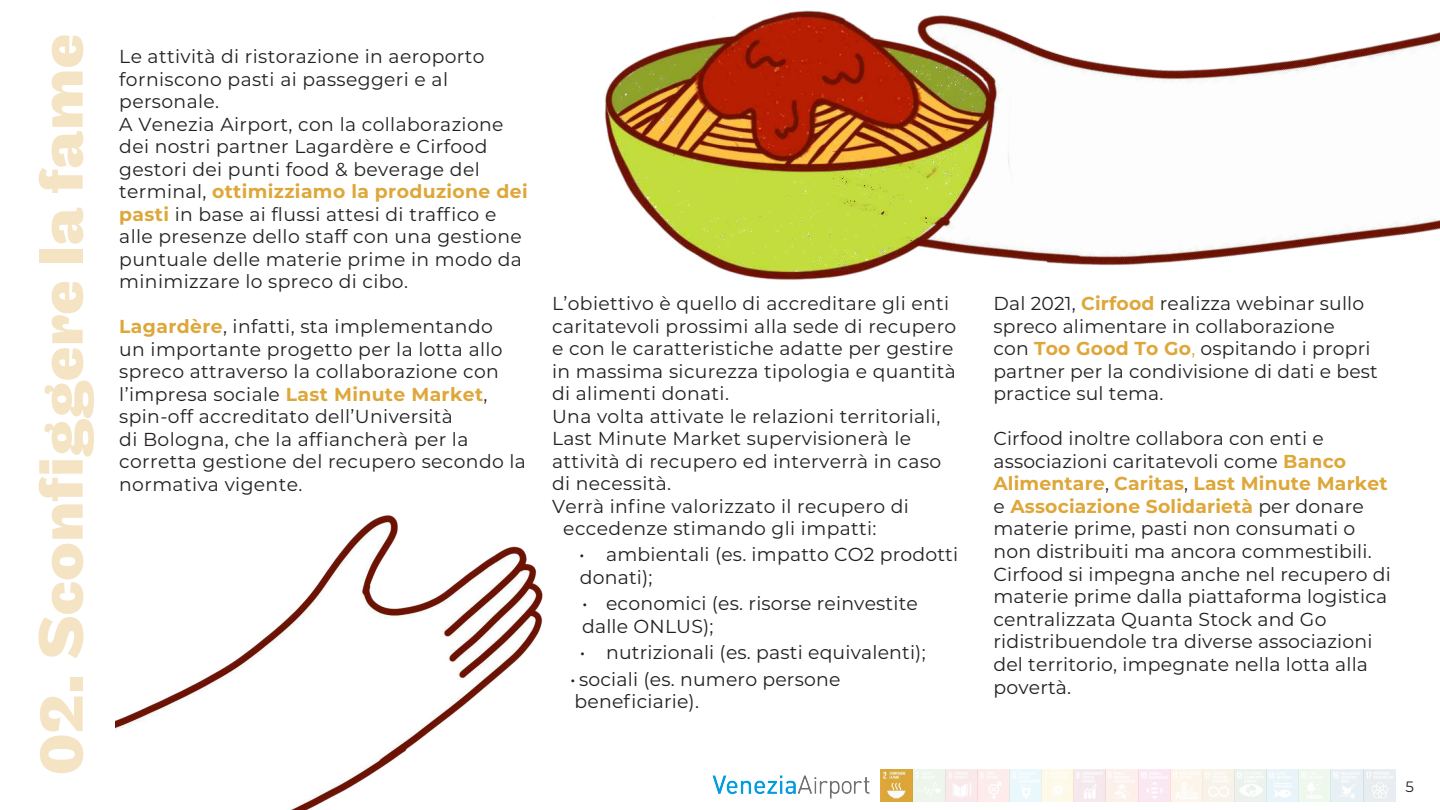
<style>
.page{position:relative;width:1440px;height:810px;background:#fff}
.page>*{position:absolute;margin:0;border:0;box-sizing:border-box;transform-origin:0 0}
.t1{font:700 65.25px "Maple";color:#f5e4c4}
.t2{font:18.83px/22.6px "Montserrat";letter-spacing:.01em;color:#231f20}
.t3{font:18.75px/22.5px "Montserrat";letter-spacing:.02em;color:#231f20}
.t4{font:15px "Montserrat";color:#231f20}
.s1{font-weight:700;color:#dea73a}
.s2{color:#dea73a}
.s3{font-size:18.83px}
</style>
<div class="page">
<img style="left:712px;top:775px;width:158px;height:24px">
<img style="left:116px;top:515px;width:427px;height:295px">
<img style="left:1042px;top:32px;width:398px;height:234px">
<img style="left:881px;top:769px;width:514px;height:32px">
<img style="left:604px;top:10px;width:438px;height:270px">
<h1 class="t1" style="left:21px;top:775px;width:743px;rotate:-90deg">02. Sconfiggere la fame</h1>
<p class="t3" style="left:119px;top:45px;width:410px">Le attività di ristorazione in aeroporto forniscono pasti ai passeggeri e al personale.<br>A Venezia Airport, con la collaborazione dei nostri partner Lagardère e Cirfood gestori dei punti food &amp; beverage del terminal, <span class="s1">ottimizziamo la produzione dei pasti</span> in base ai flussi attesi di traffico e alle presenze dello staff con una gestione puntuale delle materie prime in modo da minimizzare lo spreco di cibo.</p>
<p class="t3" style="left:119px;top:315px;width:408px"><span class="s1">Lagardère</span>, infatti, sta implementando<br>un importante progetto per la lotta allo spreco attraverso la collaborazione con l’impresa sociale <span class="s1">Last Minute Market</span>, spin-off accreditato dell’Università<br>di Bologna, che la affiancherà per la corretta gestione del recupero secondo la normativa vigente.</p>
<p class="t3" style="left:552px;top:292px;width:399px">L’obiettivo è quello di accreditare gli enti</p>
<p class="t3" style="left:552px;top:314px;width:406px">caritatevoli prossimi alla sede di recupero</p>
<p class="t3" style="left:552px;top:337px;width:403px">e con le caratteristiche adatte per gestire</p>
<p class="t3" style="left:552px;top:359px;width:405px">in massima sicurezza tipologia e quantità</p>
<p class="t3" style="left:552px;top:382px;width:178px">di alimenti donati.</p>
<p class="t3" style="left:552px;top:404px;width:390px">Una volta attivate le relazioni territoriali,</p>
<p class="t3" style="left:552px;top:427px;width:361px">Last Minute Market supervisionerà le</p>
<p class="t3" style="left:552px;top:449px;width:391px">attività di recupero ed interverrà in caso</p>
<p class="t3" style="left:552px;top:472px;width:121px">di necessità.</p>
<p class="t3" style="left:552px;top:494px;width:358px">Verrà infine valorizzato il recupero di</p>
<p class="t3" style="left:563px;top:517px;width:315px">eccedenze stimando gli impatti:</p>
<p class="t2" style="left:579px;top:543px;width:381px">• ambientali (es. impatto CO2 prodotti donati);</p>
<p class="t2" style="left:582px;top:592px;width:337px">• economici (es. risorse reinvestite dalle ONLUS);</p>
<p class="t2" style="left:580px;top:641px;width:347px">• nutrizionali (es. pasti equivalenti);</p>
<p class="t2" style="left:570px;top:667px;width:272px">• sociali (es. numero persone beneficiarie).</p>
<p class="t3" style="left:993px;top:292px;width:386px">Dal 2021, <span class="s1">Cirfood</span> realizza webinar sullo spreco alimentare in collaborazione<br>con <span class="s1">Too Good To Go</span><span class="s2">,</span> ospitando i propri partner per la condivisione di dati e best practice sul tema.</p>
<p class="t3" style="left:993px;top:427px;width:396px">Cirfood inoltre collabora con enti e associazioni caritatevoli come <span class="s1">Banco Alimentare</span>, <span class="s1">Caritas</span>, <span class="s1">Last Minute Market </span>e <span class="s1">Associazione Solidarietà</span> per <span class="s3">donare</span></p>
<p class="t2" style="left:993px;top:517px;width:399px">materie prime, pasti non consumati o non distribuiti ma ancora commestibili.<br>Cirfood si impegna anche nel recupero di materie prime dalla piattaforma logistica centralizzata Quanta Stock and Go ridistribuendole tra diverse associazioni del territorio, impegnate nella lotta alla povertà.</p>
<p class="t4" style="left:1406px;top:776px;width:10px">5</p>
</div>
